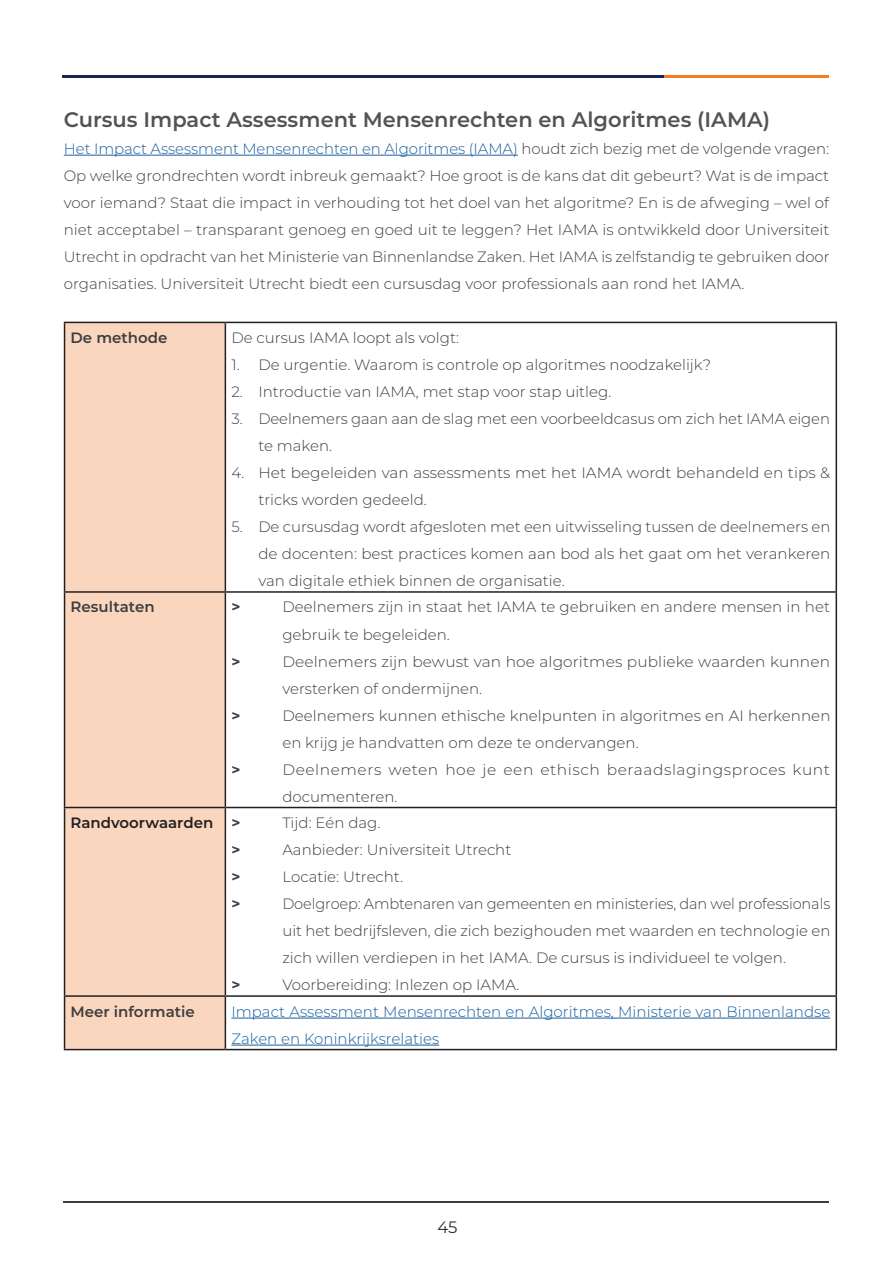
<style>
.page{position:relative;width:893px;height:1263px;background:#fff}
.page>*{position:absolute;margin:0;border:0;box-sizing:border-box;transform-origin:0 0}
.IPO_headline_2{font:600 21px "Montserrat";color:#535353}
.t1{font:16.5px "Montserrat";color:#312f30}
.IPO_bodytekst{font:300 15px/27px "Montserrat";color:#3e3e3f}
.IPO_bodytekst-2{font:300 15px/27px "Montserrat";color:#175d9e}
.IPO_bodytekst-3{font:300 15px/27px "Montserrat";letter-spacing:.035em;color:#3e3e3f}
.IPO_bodytekst-4{font:600 15px "Montserrat";color:#3e3e3f}
.IPO_bodytekst-5{font:600 15px "Montserrat";color:#231f20}
.t2{font:700 15px "Montserrat";color:#3e3e3f}
.s1{color:#175d9e}
</style>
<div class="page">
<hr style="left:663px;top:75px;width:165px;height:3px;background:#f47b21">
<hr style="left:62px;top:75px;width:602px;height:3px;background:#182752">
<hr style="left:64px;top:1202px;width:765px;height:1px;background:#3e3e3f">
<hr style="left:64px;top:155px;width:454px;height:1px;background:#175d9e">
<div style="left:65px;top:323px;width:160px;height:726px;background:#fad6bf"></div>
<svg style="left:226px;top:323px;width:610px;height:726px"></svg>
<hr style="left:64px;top:322px;width:161px;height:1px;background:#231f20">
<hr style="left:64px;top:323px;width:1px;height:268px;background:#231f20">
<hr style="left:225px;top:322px;width:612px;height:1px;background:#231f20">
<hr style="left:225px;top:323px;width:1px;height:268px;background:#231f20">
<hr style="left:836px;top:323px;width:1px;height:268px;background:#231f20">
<hr style="left:64px;top:591px;width:161px;height:2px;background:#231f20">
<hr style="left:64px;top:593px;width:1px;height:214px;background:#231f20">
<hr style="left:225px;top:591px;width:612px;height:2px;background:#231f20">
<hr style="left:225px;top:593px;width:1px;height:214px;background:#231f20">
<hr style="left:836px;top:593px;width:1px;height:214px;background:#231f20">
<hr style="left:64px;top:807px;width:161px;height:1px;background:#231f20">
<hr style="left:64px;top:808px;width:1px;height:187px;background:#231f20">
<hr style="left:225px;top:807px;width:612px;height:1px;background:#231f20">
<hr style="left:225px;top:808px;width:1px;height:187px;background:#231f20">
<hr style="left:836px;top:808px;width:1px;height:187px;background:#231f20">
<hr style="left:64px;top:995px;width:161px;height:2px;background:#231f20">
<hr style="left:64px;top:997px;width:1px;height:52px;background:#231f20">
<hr style="left:225px;top:995px;width:612px;height:2px;background:#231f20">
<hr style="left:225px;top:997px;width:1px;height:52px;background:#231f20">
<hr style="left:836px;top:997px;width:1px;height:52px;background:#231f20">
<hr style="left:64px;top:1049px;width:161px;height:1px;background:#231f20">
<hr style="left:225px;top:1049px;width:612px;height:1px;background:#231f20">
<hr style="left:231px;top:1018px;width:599px;height:1px;background:#175d9e">
<hr style="left:231px;top:1045px;width:208px;height:1px;background:#175d9e">
<p class="IPO_headline_2" style="left:64px;top:104px;width:708px">Cursus Impact Assessment Mensenrechten en Algoritmes (IAMA)</p>
<p class="IPO_bodytekst" style="left:64px;top:134px;width:767px;text-align:justify"><span class="s1">Het Impact Assessment Mensenrechten en Algoritmes (IAMA)</span> houdt zich bezig met de volgende vragen:<br>Op welke grondrechten wordt inbreuk gemaakt? Hoe groot is de kans dat dit gebeurt? Wat is de impact voor iemand? Staat die impact in verhouding tot het doel van het algoritme? En is de afweging – wel of niet acceptabel – transparant genoeg en goed uit te leggen? Het IAMA is ontwikkeld door Universiteit Utrecht in opdracht van het Ministerie van Binnenlandse Zaken. Het IAMA is zelfstandig te gebruiken door organisaties. Universiteit Utrecht biedt een cursusdag voor professionals aan rond het IAMA.</p>
<p class="IPO_bodytekst-4" style="left:71px;top:327px;width:99px">De methode</p>
<p class="IPO_bodytekst" style="left:231px;top:324px;width:229px">De cursus IAMA loopt als volgt:</p>
<p class="IPO_bodytekst" style="left:231px;top:351px;width:481px">1. De urgentie. Waarom is controle op algoritmes noodzakelijk?</p>
<p class="IPO_bodytekst" style="left:231px;top:378px;width:381px">2. Introductie van IAMA, met stap voor stap uitleg.</p>
<p class="IPO_bodytekst" style="left:258px;top:405px;width:573px;text-indent:-27px">3. Deelnemers gaan aan de slag met een voorbeeldcasus om zich het IAMA eigen te maken.</p>
<p class="IPO_bodytekst" style="left:258px;top:459px;width:573px;text-indent:-27px">4. Het begeleiden van assessments met het IAMA wordt behandeld en tips &amp; tricks worden gedeeld.</p>
<p class="IPO_bodytekst" style="left:258px;top:513px;width:574px;text-align:justify;text-indent:-27px">5. De cursusdag wordt afgesloten met een uitwisseling tussen de deelnemers en de docenten: best practices komen aan bod als het gaat om het verankeren van digitale ethiek binnen de organisatie.</p>
<p class="IPO_bodytekst-4" style="left:71px;top:596px;width:86px">Resultaten</p>
<p class="t2" style="left:231px;top:596px;width:10px">&gt;</p>
<p class="IPO_bodytekst" style="left:282px;top:593px;width:549px">Deelnemers zijn in staat het IAMA te gebruiken en andere mensen in het gebruik te begeleiden.</p>
<p class="t2" style="left:231px;top:650px;width:10px">&gt;</p>
<p class="IPO_bodytekst" style="left:282px;top:647px;width:549px">Deelnemers zijn bewust van hoe algoritmes publieke waarden kunnen versterken of ondermijnen.</p>
<p class="t2" style="left:231px;top:704px;width:10px">&gt;</p>
<p class="IPO_bodytekst" style="left:282px;top:701px;width:550px">Deelnemers kunnen ethische knelpunten in algoritmes en AI herkennen en krijg je handvatten om deze te ondervangen.</p>
<p class="t2" style="left:231px;top:758px;width:10px">&gt;</p>
<p class="IPO_bodytekst-3" style="left:282px;top:755px;width:549px">Deelnemers weten hoe je een ethisch beraadslagingsproces kunt documenteren.</p>
<p class="IPO_bodytekst-5" style="left:71px;top:812px;width:144px">Randvoorwaarden</p>
<p class="t2" style="left:231px;top:812px;width:10px">&gt;</p>
<p class="IPO_bodytekst" style="left:282px;top:809px;width:100px">Tijd: Eén dag.</p>
<p class="t2" style="left:231px;top:839px;width:10px">&gt;</p>
<p class="IPO_bodytekst" style="left:282px;top:836px;width:230px">Aanbieder: Universiteit Utrecht</p>
<p class="t2" style="left:231px;top:866px;width:10px">&gt;</p>
<p class="IPO_bodytekst" style="left:282px;top:863px;width:122px">Locatie: Utrecht.</p>
<p class="t2" style="left:231px;top:893px;width:10px">&gt;</p>
<p class="IPO_bodytekst" style="left:282px;top:890px;width:550px;text-align:justify">Doelgroep: Ambtenaren van gemeenten en ministeries, dan wel professionals uit het bedrijfsleven, die zich bezighouden met waarden en technologie en zich willen verdiepen in het IAMA. De cursus is individueel te volgen.</p>
<p class="t2" style="left:231px;top:974px;width:10px">&gt;</p>
<p class="IPO_bodytekst" style="left:282px;top:971px;width:239px">Voorbereiding: Inlezen op IAMA.</p>
<p class="IPO_bodytekst-4" style="left:71px;top:1000px;width:126px">Meer informatie</p>
<p class="IPO_bodytekst-2" style="left:231px;top:997px;width:600px">Impact Assessment Mensenrechten en Algoritmes, Ministerie van Binnenlandse<br>Zaken en Koninkrijksrelaties</p>
<p class="t1" style="left:437px;top:1216px;width:22px">45</p>
</div>
